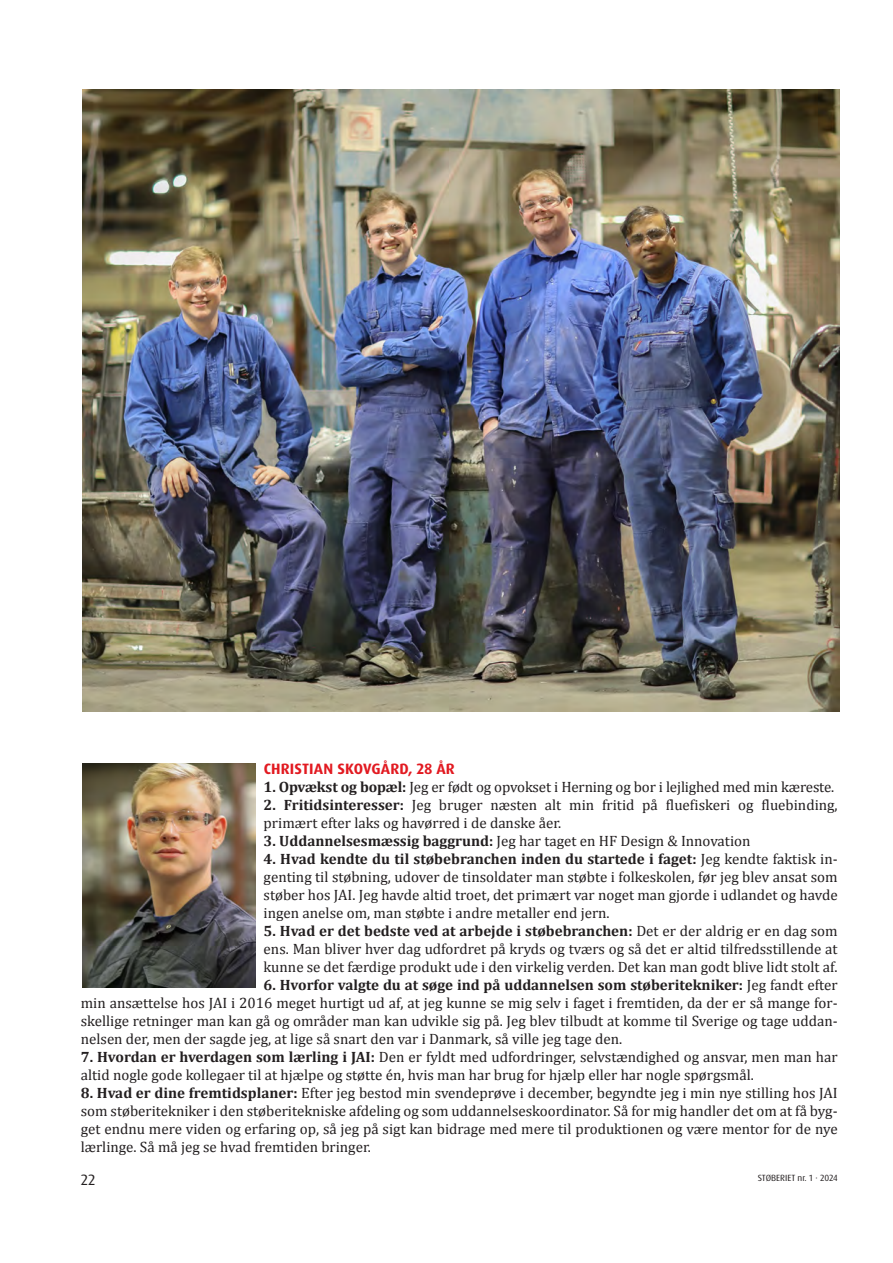
<style>
.page{position:relative;width:893px;height:1263px;background:#fff}
.page>*{position:absolute;margin:0;border:0;box-sizing:border-box;transform-origin:0 0}
._1Brødtekst_uden{font:15px/18px "Cambria Math";color:#231f20;text-align:justify}
.Støber_mellemrubrik22{font:700 15px "Dax Pro";letter-spacing:.01em;color:#e21a21}
.t1{font:15px "Dax Pro";color:#231f20}
.t2{font:9px "Dax Pro";color:#231f20}
.s1{font-family:"Cambria";font-weight:700}
</style>
<div class="page">
<img style="left:82px;top:90px;width:757px;height:621px">
<img style="left:82px;top:763px;width:173px;height:225px">
<p class="Støber_mellemrubrik22" style="left:264px;top:759px;width:193px">CHRISTIAN SKOVGÅRD, 28 ÅR</p>
<p class="_1Brødtekst_uden" style="left:264px;top:778px;width:572px"><span class="s1">1. Opvækst og bopæl:</span> Jeg er født og opvokset i Herning og bor i lejlighed med min kæreste.</p>
<p class="_1Brødtekst_uden" style="left:264px;top:796px;width:576px"><span class="s1">2. Fritidsinteresser:</span> Jeg bruger næsten alt min fritid på fluefiskeri og fluebinding, primært efter laks og havørred i de danske åer.</p>
<p class="_1Brødtekst_uden" style="left:264px;top:832px;width:488px"><span class="s1">3. Uddannelsesmæssig baggrund:</span> Jeg har taget en HF Design &amp; Innovation</p>
<p class="_1Brødtekst_uden" style="left:264px;top:850px;width:576px"><span class="s1">4. Hvad kendte du til støbebranchen inden du startede i faget:</span> Jeg kendte faktisk in&shy;genting til støbning, udover de tinsoldater man støbte i folkeskolen, før jeg blev ansat som støber hos JAI. Jeg havde altid troet, det primært var noget man gjorde i udlandet og havde ingen anelse om, man støbte i andre metaller end jern.</p>
<p class="_1Brødtekst_uden" style="left:264px;top:922px;width:576px"><span class="s1">5. Hvad er det bedste ved at arbejde i støbebranchen:</span> Det er der aldrig er en dag som ens. Man bliver hver dag udfordret på kryds og tværs og så det er altid tilfredsstillende at kunne se det færdige produkt ude i den virkelig verden. Det kan man godt blive lidt stolt af.</p>
<p class="_1Brødtekst_uden" style="left:81px;top:976px;width:758px;text-indent:183px"><span class="s1">6. Hvorfor valgte du at søge ind på uddannelsen som støberitekniker:</span> Jeg fandt efter min ansættelse hos JAI i 2016 meget hurtigt ud af, at jeg kunne se mig selv i faget i fremtiden, da der er så mange for&shy;skellige retninger man kan gå og områder man kan udvikle sig på. Jeg blev tilbudt at komme til Sverige og tage uddan&shy;nelsen der, men der sagde jeg, at lige så snart den var i Danmark, så ville jeg tage den.</p>
<p class="_1Brødtekst_uden" style="left:81px;top:1048px;width:758px"><span class="s1">7. Hvordan er hverdagen som lærling i JAI:</span> Den er fyldt med udfordringer, selvstændighed og ansvar, men man har altid nogle gode kollegaer til at hjælpe og støtte én, hvis man har brug for hjælp eller har nogle spørgsmål.</p>
<p class="_1Brødtekst_uden" style="left:81px;top:1084px;width:758px"><span class="s1">8. Hvad er dine fremtidsplaner:</span> Efter jeg bestod min svendeprøve i december, begyndte jeg i min nye stilling hos JAI som støberitekniker i den støberitekniske afdeling og som uddannelseskoordinator. Så for mig handler det om at få byg&shy;get endnu mere viden og erfaring op, så jeg på sigt kan bidrage med mere til produktionen og være mentor for de nye lærlinge. Så må jeg se hvad fremtiden bringer.</p>
<p class="t2" style="left:758px;top:1172px;width:81px">STØBERIET nr. 1 · 2024</p>
<p class="t1" style="left:81px;top:1170px;width:16px">22</p>
</div>
